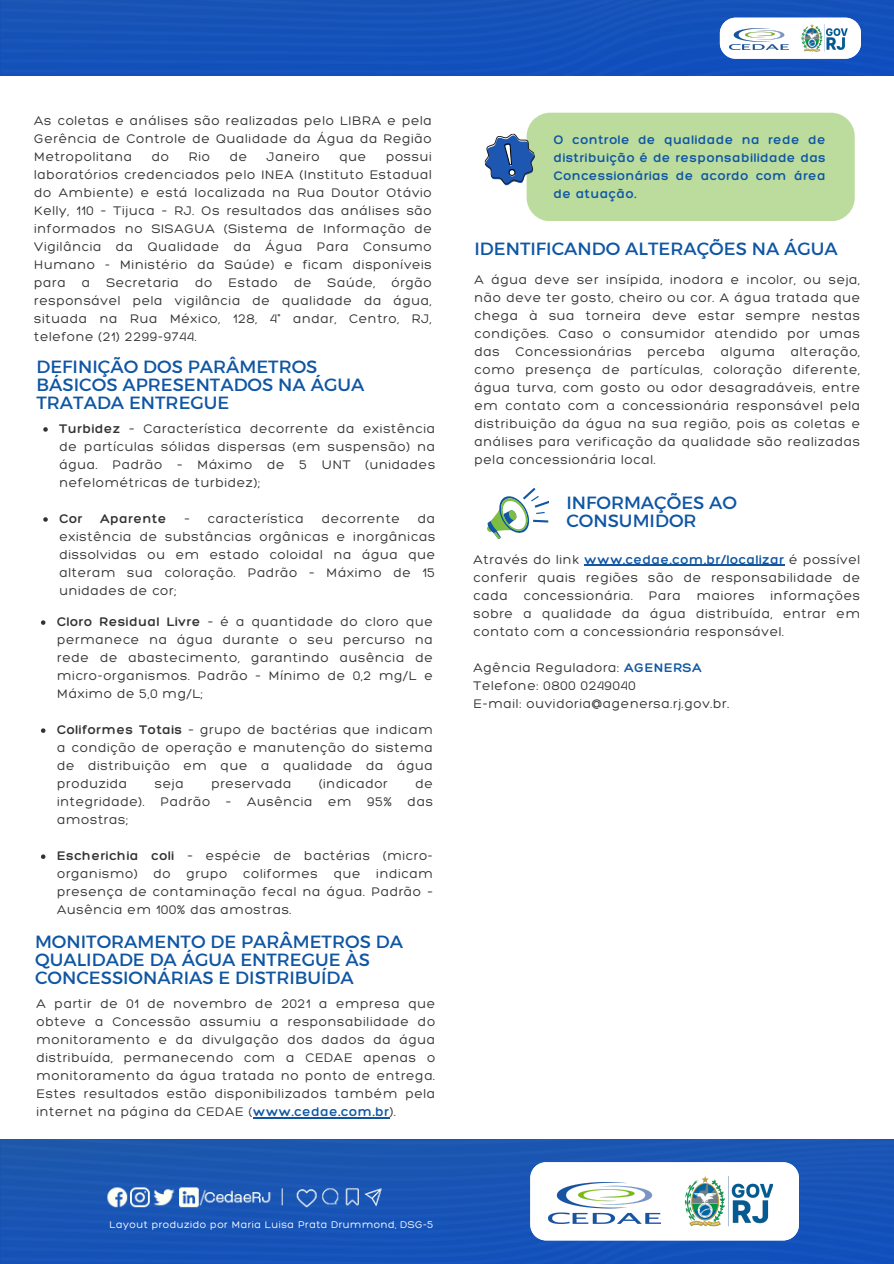
<style>
.page{position:relative;width:894px;height:1264px;background:#fff}
.page>*{position:absolute;margin:0;border:0;box-sizing:border-box;transform-origin:0 0}
.t1{font:18px/18px "Kief Montaser Regular";color:#0f56a3}
.t2{font:300 13.5px/18px "Hero";letter-spacing:.05em;color:#323232;text-align:justify}
.t3{font:300 13.5px "Hero";letter-spacing:.05em;color:#323232}
.t4{font:300 13.35px/18.1px "Hero";letter-spacing:.05em;color:#0f56a3;text-align:justify}
.t5{font:300 10.5px "Hero";letter-spacing:.05em;color:#fff}
.s1{font-style:inherit}
.s2{color:#0f56a3}
</style>
<div class="page">
<div style="left:0;top:0;width:893px;height:75px;background:#1552ba"></div>
<img style="left:0;top:1139px;width:893px;height:123px">
<svg style="left:530px;top:1162px;width:268px;height:78px"></svg>
<img style="left:681px;top:1175px;width:91px;height:51px">
<img style="left:548px;top:1182px;width:112px;height:41px">
<svg style="left:719px;top:18px;width:141px;height:41px"></svg>
<img style="left:799px;top:25px;width:47px;height:27px">
<img style="left:729px;top:28px;width:59px;height:22px">
<svg style="left:41px;top:620px;width:4px;height:5px"></svg>
<svg style="left:41px;top:728px;width:4px;height:5px"></svg>
<svg style="left:41px;top:854px;width:4px;height:5px"></svg>
<svg style="left:43px;top:427px;width:5px;height:4px"></svg>
<svg style="left:43px;top:517px;width:5px;height:4px"></svg>
<div style="left:526px;top:113px;width:328px;height:108px;background:#bcdc9e;border-radius:24px"></div>
<svg style="left:484px;top:130px;width:51px;height:59px"></svg>
<svg style="left:487px;top:488px;width:62px;height:51px"></svg>
<hr style="left:584px;top:565px;width:200px;height:1px;background:#0f56a3">
<hr style="left:253px;top:1117px;width:136px;height:1px;background:#0f56a3">
<p class="t2" style="left:34px;top:111px;width:399px">As coletas e análises são realizadas pelo LIBRA e pela Gerência de Controle de Qualidade da Água da Região Metropolitana</p>
<p class="t2" style="left:34px;top:147px;width:399px;text-indent:352px">possui laboratórios credenciados pelo INEA (Instituto Estadual do Ambiente) e está localizada na Rua Doutor Otávio Kelly, 110 – Tijuca – RJ. Os resultados das análises são informados no SISAGUA (Sistema de Informação de Vigilância da Qualidade da Água Para Consumo Humano - Ministério da Saúde) e ficam disponíveis para a Secretaria do Estado de Saúde, órgão responsável pela vigilância de qualidade da água, situada na Rua México, 128, 4° andar, Centro, RJ, telefone (21) 2299-9744.</p>
<p class="t2" style="left:152px;top:147px;width:19px">do</p>
<p class="t2" style="left:189px;top:147px;width:23px">Rio</p>
<p class="t2" style="left:230px;top:147px;width:19px">de</p>
<p class="t2" style="left:267px;top:147px;width:54px">Janeiro</p>
<p class="t2" style="left:339px;top:147px;width:28px">que</p>
<h1 class="t1" style="left:36px;top:357px;width:329px">DEFINIÇÃO DOS PARÂMETROS<br>BÁSICOS APRESENTADOS NA ÁGUA<br>TRATADA ENTREGUE</h1>
<p class="t2" style="left:59px;top:419px;width:377px"><span class="s1">Turbidez</span> – Característica decorrente da existência de partículas sólidas dispersas (em suspensão) na água. Padrão – Máximo de 5 UNT (unidades nefelométricas de turbidez);</p>
<p class="t3" style="left:59px;top:510px;width:24px">Cor</p>
<p class="t3" style="left:100px;top:510px;width:67px">Aparente</p>
<p class="t2" style="left:184px;top:509px;width:121px">– característica</p>
<p class="t2" style="left:322px;top:509px;width:79px">decorrente</p>
<p class="t2" style="left:59px;top:509px;width:377px;text-indent:358px">da existência de substâncias orgânicas e inorgânicas dissolvidas ou em estado coloidal na água que alteram sua coloração. Padrão – Máximo de 15 unidades de cor;</p>
<p class="t2" style="left:57px;top:612px;width:377px"><span class="s1">Cloro Residual Livre</span> – é a quantidade do cloro que permanece na água durante o seu percurso na rede de abastecimento, garantindo ausência de micro-organismos. Padrão – Mínimo de 0,2 mg/L e Máximo de 5,0 mg/L;</p>
<p class="t2" style="left:57px;top:720px;width:377px"><span class="s1">Coliformes Totais</span> – grupo de bactérias que indicam a condição de operação e manutenção do sistema de distribuição em que a qualidade da água produzida</p>
<p class="t2" style="left:57px;top:774px;width:377px;text-indent:358px">de integridade). Padrão – Ausência em 95% das amostras;</p>
<p class="t2" style="left:57px;top:846px;width:377px"><span class="s1">Escherichia coli</span> – espécie de bactérias (micro&shy;organismo) do grupo coliformes que indicam presença de contaminação fecal na água. Padrão – Ausência em 100% das amostras.</p>
<p class="t2" style="left:155px;top:774px;width:30px">seja</p>
<p class="t2" style="left:211px;top:774px;width:81px">preservada</p>
<p class="t2" style="left:319px;top:774px;width:70px">(indicador</p>
<h1 class="t1" style="left:35px;top:932px;width:369px">MONITORAMENTO DE PARÂMETROS DA<br>QUALIDADE DA ÁGUA ENTREGUE ÀS<br>CONCESSIONÁRIAS E DISTRIBUÍDA</h1>
<p class="t2" style="left:36px;top:994px;width:400px">A partir de 01 de novembro de 2021 a empresa que obteve a Concessão assumiu a responsabilidade do monitoramento e da divulgação dos dados da água distribuída, permanecendo com a CEDAE apenas o monitoramento da água tratada no ponto de entrega.<br>Estes resultados estão disponibilizados também pela internet na página da CEDAE (<span class="s2">www.cedae.com.br</span>).</p>
<p class="t4" style="left:553px;top:130px;width:273px">O controle de qualidade na rede de distribuição é de responsabilidade das Concessionárias de acordo com área de atuação.</p>
<h1 class="t1" style="left:474px;top:239px;width:365px">IDENTIFICANDO ALTERAÇÕES NA ÁGUA</h1>
<p class="t2" style="left:474px;top:270px;width:387px">A água deve ser insípida, inodora e incolor, ou seja, não deve ter gosto, cheiro ou cor. A água tratada que chega à sua torneira deve estar sempre nestas condições. Caso o consumidor atendido por umas das Concessionárias perceba alguma alteração, como presença de partículas, coloração diferente, água turva, com gosto ou odor desagradáveis, entre em contato com a concessionária responsável pela distribuição da água na sua região, pois as coletas e análises para verificação da qualidade são realizadas pela concessionária local.</p>
<h1 class="t1" style="left:566px;top:493px;width:172px">INFORMAÇÕES AO<br>CONSUMIDOR</h1>
<p class="t2" style="left:473px;top:550px;width:388px">Através do link <span class="s2">www.cedae.com.br/localizar</span> é possível conferir quais regiões são de responsabilidade de cada concessionária. Para maiores informações sobre a qualidade da água distribuída, entrar em contato com a concessionária responsável.</p>
<p class="t2" style="left:473px;top:658px;width:257px;text-align:left">Agência Reguladora: <span class="s2">AGENERSA<br></span>Telefone: 0800 0249040<br>E-mail: ouvidoria@agenersa.rj.gov.br.</p>
<p class="t5" style="left:109px;top:1217px;width:325px">Layout produzido por Maria Luisa Prata Drummond, DSG-5</p>
</div>
